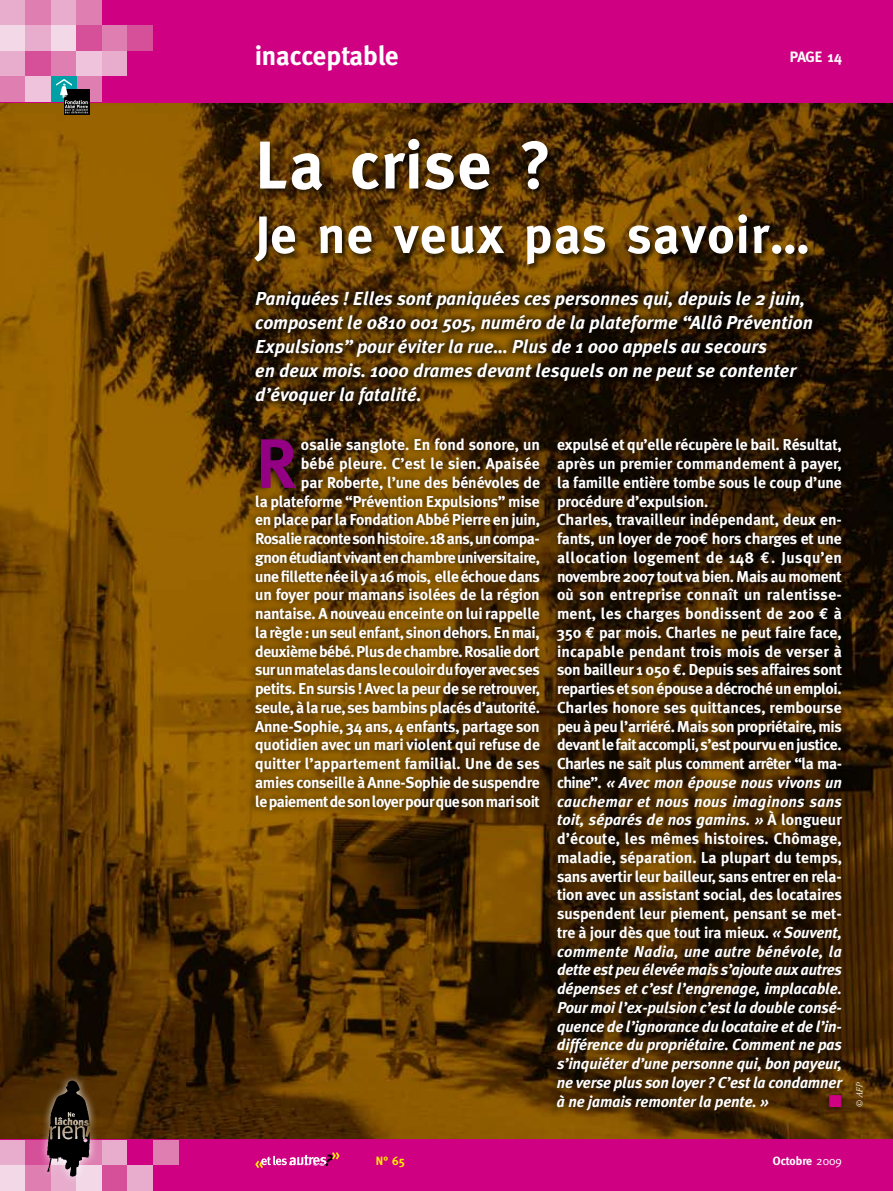
<style>
.page{position:relative;width:893px;height:1191px;background:#fff}
.page>*{position:absolute;margin:0;border:0;box-sizing:border-box;transform-origin:0 0}
.t1{font:700 69.75px "Meta Plus";color:#940084}
.t2{font:700 67.5px "Meta";color:#fff}
.t3{font:700 52.5px "Meta";letter-spacing:.03em;color:#fff}
.t4{font:700 27px "Meta";color:#fff}
.t5{font:italic 700 18.75px/24px "Meta Plus";color:#fff}
.t6{font:17.25px "Zapf Dingbats ITC";color:#d00083}
.t7{font:700 15.75px/18.8px "Meta Plus";letter-spacing:-.015em;color:#fff;text-align:right}
.t8{font:700 15px "Meta";letter-spacing:-.01em;color:#fff}
.t9{font:700 12px "Meta";color:#fff}
.t10{font:700 12px "Meta";color:#ffed00}
.t11{font:italic 9px "Adobe Garamond";color:#fff}
.s1{font-family:"Euro Mono"}
.s2{font-style:italic}
.s3{font-weight:400}
</style>
<div class="page">
<img style="left:0;top:102px;width:893px;height:1038px">
<div style="left:0;top:0;width:893px;height:102px;background:#d00083"></div>
<div style="left:0;top:0;width:26px;height:26px;background:#e8adcd"></div>
<div style="left:26px;top:0;width:25px;height:26px;background:#de7eb1"></div>
<div style="left:51px;top:0;width:26px;height:26px;background:#e8adcd"></div>
<div style="left:77px;top:0;width:25px;height:26px;background:#de7eb1"></div>
<div style="left:0;top:26px;width:26px;height:25px;background:#f3d8e8"></div>
<div style="left:26px;top:26px;width:25px;height:25px;background:#e8adcd"></div>
<div style="left:51px;top:26px;width:26px;height:25px;background:#f3d8e8"></div>
<div style="left:77px;top:26px;width:25px;height:25px;background:#d64f99"></div>
<div style="left:102px;top:26px;width:26px;height:25px;background:#de7eb1"></div>
<div style="left:128px;top:26px;width:25px;height:25px;background:#d64f99"></div>
<div style="left:0;top:51px;width:26px;height:26px;background:#e8adcd"></div>
<div style="left:26px;top:51px;width:25px;height:26px;background:#d64f99"></div>
<div style="left:51px;top:51px;width:26px;height:26px;background:#de7eb1"></div>
<div style="left:77px;top:51px;width:25px;height:26px;background:#eec3db"></div>
<div style="left:102px;top:51px;width:26px;height:26px;background:#e8adcd"></div>
<div style="left:0;top:77px;width:26px;height:25px;background:#de7eb1"></div>
<div style="left:26px;top:77px;width:25px;height:25px;background:#eec3db"></div>
<div style="left:77px;top:77px;width:25px;height:25px;background:#de7eb1"></div>
<div style="left:51px;top:77px;width:26px;height:25px;background:#00a0a7"></div>
<svg style="left:64px;top:89px;width:25px;height:26px"></svg>
<svg style="left:56px;top:79px;width:32px;height:34px"></svg>
<div style="left:0;top:1140px;width:893px;height:51px;background:#d00083"></div>
<div style="left:0;top:1140px;width:26px;height:25px;background:#e8adcd"></div>
<div style="left:26px;top:1140px;width:25px;height:25px;background:#d64f99"></div>
<div style="left:77px;top:1140px;width:25px;height:25px;background:#de7eb1"></div>
<div style="left:102px;top:1140px;width:26px;height:25px;background:#e8adcd"></div>
<div style="left:0;top:1165px;width:26px;height:26px;background:#f3d8e8"></div>
<div style="left:26px;top:1165px;width:25px;height:26px;background:#de7eb1"></div>
<div style="left:51px;top:1165px;width:26px;height:26px;background:#e8adcd"></div>
<div style="left:77px;top:1165px;width:25px;height:26px;background:#f3d8e8"></div>
<div style="left:102px;top:1165px;width:26px;height:26px;background:#d64f99"></div>
<div style="left:128px;top:1165px;width:25px;height:26px;background:#e8adcd"></div>
<div style="left:153px;top:1140px;width:26px;height:25px;background:#de7eb1"></div>
<svg style="left:255px;top:1152px;width:85px;height:16px"></svg>
<svg style="left:244px;top:282px;width:572px;height:129px;background:#513104"></svg>
<svg style="left:250px;top:285px;width:572px;height:129px;background:#362001"></svg>
<div style="left:253px;top:137px;width:561px;height:135px;background:#000;opacity:.7"></div>
<svg style="left:38px;top:1071px;width:59px;height:113px"></svg>
<img style="left:43px;top:1078px;width:48px;height:100px">
<div style="left:244px;top:430px;width:300px;height:387px;background:#000;opacity:.75"></div>
<div style="left:546px;top:430px;width:300px;height:686px;background:#000;opacity:.75"></div>
<h3 class="t4" style="left:255px;top:40px;width:145px">inacceptable</h3>
<p class="t8" style="left:790px;top:48px;width:54px">page 14</p>
<h2 class="t2" style="left:255px;top:126px;width:298px">La crise ?</h2>
<h3 class="t3" style="left:255px;top:204px;width:556px">Je ne veux pas savoir…</h3>
<p class="t5" style="left:255px;top:286px;width:559px">Paniquées ! Elles sont paniquées ces personnes qui, depuis le 2 juin, composent le 0810 001 505, numéro de la plateforme “Allô Prévention Expulsions” pour éviter la rue… Plus de 1 000 appels au secours<br>en deux mois. 1000 drames devant lesquels on ne peut se contenter d’évoquer la fatalité.</p>
<p class="t7" style="left:255px;top:435px;width:286px">osalie sanglote. En fond sonore, un<br>bébé pleure. C’est le sien. Apaisée<br>par Roberte, l’une des bénévoles de<br>la plateforme “Prévention Expulsions” mise en place par la Fondation Abbé Pierre en juin, Rosalie raconte son histoire. 18 ans, un compa&shy;gnon étudiant vivant en chambre universitaire, une fillette née il y a 16 mois, elle échoue dans un foyer pour mamans isolées de la région nantaise. A nouveau enceinte on lui rappelle la règle: un seul enfant, sinon dehors. En mai, deuxième bébé. Plus de chambre. Rosalie dort sur un matelas dans le couloir du foyer avec ses petits. En sursis ! Avec la peur de se retrouver, seule, à la rue, ses bambins placés d’autorité.<br>Anne-Sophie, 34 ans, 4 enfants, partage son quotidien avec un mari violent qui refuse de quitter l’appartement familial. Une de ses amies conseille à Anne-Sophie de suspendre le paiement de son loyer pour que son mari soit</p>
<p class="t7" style="left:557px;top:435px;width:287px;text-align:left">expulsé et qu’elle récupère le bail. Résultat, après un premier commandement à payer, la famille entière tombe sous le coup d’une procédure d’expulsion.<br>Charles, travailleur indépendant, deux en&shy;fants, un loyer de 700<span class="s1">€</span> hors charges et une allocation logement de 148 <span class="s1">€</span>. Jusqu’en novembre 2007 tout va bien. Mais au moment où son entreprise connaît un ralentisse&shy;ment, les charges bondissent de 200 <span class="s1">€</span> à 350 <span class="s1">€</span> par mois. Charles ne peut faire face, incapable pendant trois mois de verser à son bailleur 1 050 <span class="s1">€</span>. Depuis ses affaires sont reparties et son épouse a décroché un emploi.<br>Charles honore ses quittances, rembourse peu à peu l’arriéré. Mais son propriétaire, mis devant le fait accompli, s’est pourvu en justice.<br>Charles ne sait plus comment arrêter “la ma&shy;chine”. <span class="s2">« Avec mon épouse nous vivons un cauchemar et nous nous imaginons sans toit, séparés de nos gamins. »</span> à longueur d’écoute, les mêmes histoires. Chômage, maladie, séparation. La plupart du temps, sans avertir leur bailleur, sans entrer en rela&shy;tion avec un assistant social, des locataires suspendent leur piement, pensant se met&shy;tre à jour dès que tout ira mieux. <span class="s2">« Souvent, commente Nadia, une autre bénévole, la dette est peu élevée mais s’ajoute aux autres dépenses et c’est l’engrenage, implacable.<br>Pour moi l’ex-pulsion c’est la double consé&shy;quence de l’ignorance du locataire et de l’in&shy;différence du propriétaire. Comment ne pas s’inquiéter d’une personne qui, bon payeur, ne verse plus son loyer ? C’estla condamner à ne jamais remonter la pente. »</span></p>
<h1 class="t1" style="left:255px;top:423px;width:44px">R</h1>
<p class="t6" style="left:829px;top:1092px;width:15px">■</p>
<p class="t11" style="left:855px;top:1108px;width:27px;rotate:-90deg">© AFP</p>
<p class="t10" style="left:376px;top:1154px;width:31px">N° 65</p>
<p class="t9" style="left:773px;top:1154px;width:71px">Octobre <span class="s3">2009</span></p>
</div>
